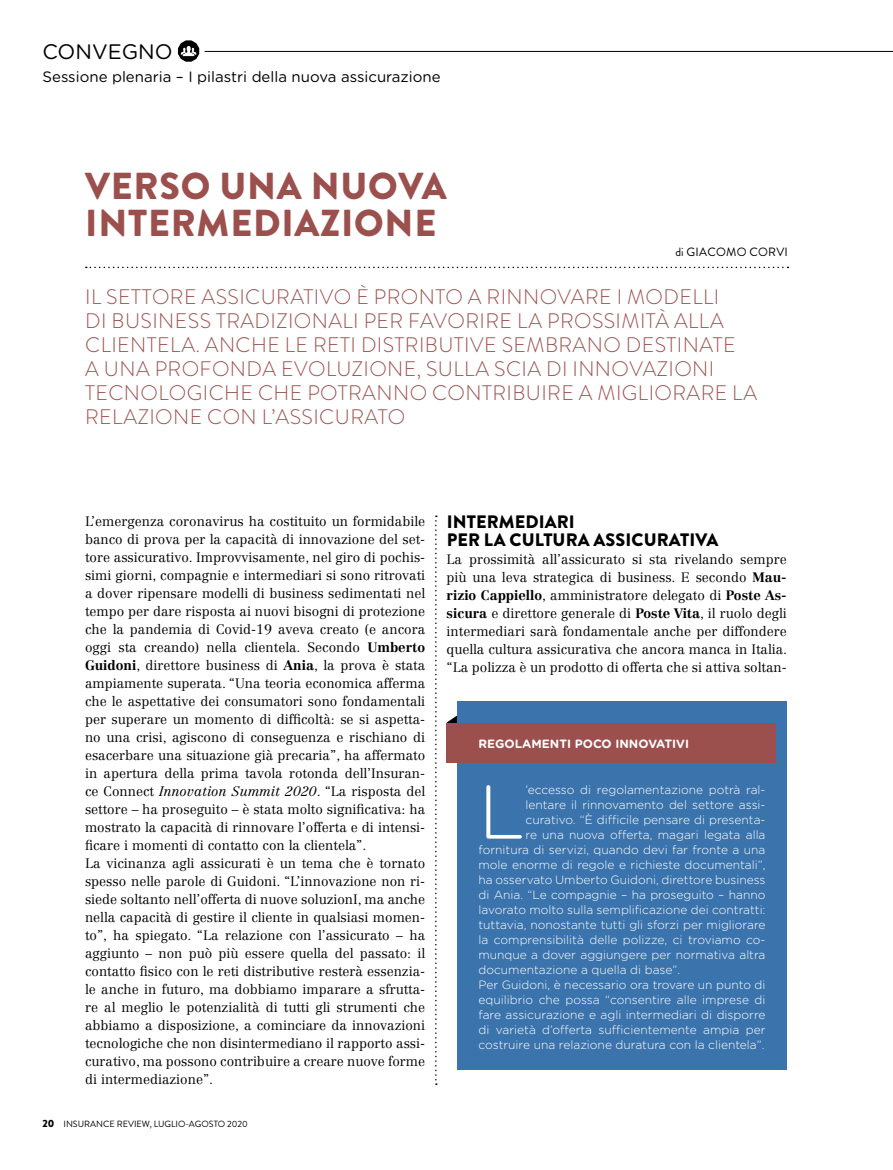
<style>
.page{position:relative;width:893px;height:1170px;background:#fff}
.page>*{position:absolute;margin:0;border:0;box-sizing:border-box;transform-origin:0 0}
.t1{font:300 75.9px "Gotham Rounded";color:#fff}
.t2{font:900 37.5px/37.5px "Brandon Grotesque";letter-spacing:.02em;color:#9c504e}
.t3{font:300 21px/24px "Brandon Grotesque";letter-spacing:.02em;color:#9c504e}
.t4{font:21px "Gotham Rounded";color:#000}
.t5{font:900 18px/18px "Brandon Grotesque";letter-spacing:.005em;color:#000}
.t6{font:15px "Gotham Rounded";color:#000}
.t7{font:300 13.5px/18px "Centennial LT Std";color:#000}
.t8{font:300 12px "Gotham Rounded";color:#fff}
.t9{font:700 12px "Gotham Rounded";color:#fff}
.t10{font:12px "Brandon Grotesque";letter-spacing:.02em;color:#000}
.t11{font:9px "Brandon Grotesque";color:#000}
.s1{font-weight:700}
.s2{font-style:italic}
.s3{font-weight:900;font-size:10.5px}
</style>
<div class="page">
<svg style="left:178px;top:40px;width:21px;height:22px"></svg>
<hr style="left:205px;top:51px;width:688px;height:1px;background:#000">
<svg style="left:435px;top:515px;width:2px;height:569px"></svg>
<svg style="left:86px;top:266px;width:702px;height:2px"></svg>
<svg style="left:447px;top:715px;width:10px;height:8px"></svg>
<div style="left:457px;top:701px;width:330px;height:368px;background:#3b74ac"></div>
<div style="left:447px;top:723px;width:329px;height:39px;background:#9c504e"></div>
<h3 class="t4" style="left:43px;top:37px;width:132px">CONVEGNO</h3>
<p class="t6" style="left:43px;top:66px;width:400px">Sessione plenaria – I pilastri della nuova assicurazione</p>
<h2 class="t2" style="left:85px;top:167px;width:363px">VERSO UNA NUOVA<br>INTERMEDIAZIONE</h2>
<p class="t10" style="left:675px;top:244px;width:114px">di GIACOMO CORVI</p>
<p class="t3" style="left:85px;top:285px;width:674px">IL SETTORE ASSICURATIVO È PRONTO A RINNOVARE I MODELLI<br>DI BUSINESS TRADIZIONALI PER FAVORIRE LA PROSSIMITÀ ALLA CLIENTELA. ANCHE LE RETI DISTRIBUTIVE SEMBRANO DESTINATE<br>A UNA PROFONDA EVOLUZIONE, SULLA SCIA DI INNOVAZIONI TECNOLOGICHE CHE POTRANNO CONTRIBUIRE A MIGLIORARE LA RELAZIONE CON L’ASSICURATO</p>
<p class="t7" style="left:85px;top:512px;width:342px">L’emergenza coronavirus ha costituito un formidabile banco di prova per la capacità di innovazione del set&shy;tore assicurativo. Improvvisamente, nel giro di pochis&shy;simi giorni, compagnie e intermediari si sono ritrovati a dover ripensare modelli di business sedimentati nel tempo per dare risposta ai nuovi bisogni di protezione che la pandemia di Covid-19 aveva creato (e ancora oggi sta creando) nella clientela. Secondo <span class="s1">Umberto Guidoni</span>, direttore business di <span class="s1">Ania</span>, la prova è stata ampiamente superata. “Una teoria economica afferma che le aspettative dei consumatori sono fondamentali per superare un momento di difficoltà: se si aspetta&shy;no una crisi, agiscono di conseguenza e rischiano di esacerbare una situazione già precaria”, ha affermato in apertura della prima tavola rotonda dell’Insuran&shy;ce Connect <span class="s2">Innovation Summit 2020</span>. “La risposta del settore – ha proseguito – è stata molto significativa: ha mostrato la capacità di rinnovare l’offerta e di intensi&shy;ficare i momenti di contatto con la clientela”.<br>La vicinanza agli assicurati è un tema che è tornato spesso nelle parole di Guidoni. “L’innovazione non ri&shy;siede soltanto nell’offerta di nuove soluzionI, ma anche nella capacità di gestire il cliente in qualsiasi momen&shy;to”, ha spiegato. “La relazione con l’assicurato – ha aggiunto – non può più essere quella del passato: il contatto fisico con le reti distributive resterà essenzia&shy;le anche in futuro, ma dobbiamo imparare a sfrutta&shy;re al meglio le potenzialità di tutti gli strumenti che abbiamo a disposizione, a cominciare da innovazioni tecnologiche che non disintermediano il rapporto assi&shy;curativo, ma possono contribuire a creare nuove forme di intermediazione”.</p>
<p class="t11" style="left:43px;top:1117px;width:207px"><span class="s3">20</span> INSURANCE REVIEW, LUGLIO-AGOSTO 2020</p>
<h3 class="t5" style="left:447px;top:513px;width:273px">INTERMEDIARI<br>PER LA CULTURA ASSICURATIVA</h3>
<p class="t7" style="left:447px;top:550px;width:342px;text-align:justify">La prossimità all’assicurato si sta rivelando sempre più una leva strategica di business. E secondo <span class="s1">Mau&shy;rizio Cappiello</span>, amministratore delegato di <span class="s1">Poste As&shy;sicura</span> e direttore generale di <span class="s1">Poste Vita</span>, il ruolo degli intermediari sarà fondamentale anche per diffondere quella cultura assicurativa che ancora manca in Italia. “La polizza è un prodotto di offerta che si attiva soltan-</p>
<p class="t9" style="left:478px;top:734px;width:212px">REGOLAMENTI POCO INNOVATIVI</p>
<h1 class="t1" style="left:478px;top:761px;width:48px">L</h1>
<p class="t8" style="left:525px;top:781px;width:242px">’eccesso di regolamentazione potrà ral-</p>
<p class="t8" style="left:525px;top:796px;width:242px">lentare il rinnovamento del settore assi-</p>
<p class="t8" style="left:525px;top:811px;width:241px">curativo. “È difficile pensare di presenta-</p>
<p class="t8" style="left:525px;top:826px;width:242px">re una nuova offerta, magari legata alla</p>
<p class="t8" style="left:478px;top:841px;width:289px">fornitura di servizi, quando devi far fronte a una</p>
<p class="t8" style="left:478px;top:856px;width:288px">mole enorme di regole e richieste documentali”,</p>
<p class="t8" style="left:478px;top:871px;width:288px">ha osservato Umberto Guidoni, direttore business</p>
<p class="t8" style="left:478px;top:886px;width:289px">di Ania. “Le compagnie – ha proseguito – hanno</p>
<p class="t8" style="left:478px;top:901px;width:289px">lavorato molto sulla semplificazione dei contratti:</p>
<p class="t8" style="left:478px;top:916px;width:289px">tuttavia, nonostante tutti gli sforzi per migliorare</p>
<p class="t8" style="left:478px;top:931px;width:288px">la comprensibilità delle polizze, ci troviamo co-</p>
<p class="t8" style="left:478px;top:946px;width:288px">munque a dover aggiungere per normativa altra</p>
<p class="t8" style="left:478px;top:961px;width:203px">documentazione a quella di base”.</p>
<p class="t8" style="left:478px;top:976px;width:288px">Per Guidoni, è necessario ora trovare un punto di</p>
<p class="t8" style="left:478px;top:991px;width:288px">equilibrio che possa “consentire alle imprese di</p>
<p class="t8" style="left:478px;top:1006px;width:288px">fare assicurazione e agli intermediari di disporre</p>
<p class="t8" style="left:478px;top:1021px;width:289px">di varietà d’offerta sufficientemente ampia per</p>
<p class="t8" style="left:478px;top:1036px;width:288px">costruire una relazione duratura con la clientela”.</p>
</div>
